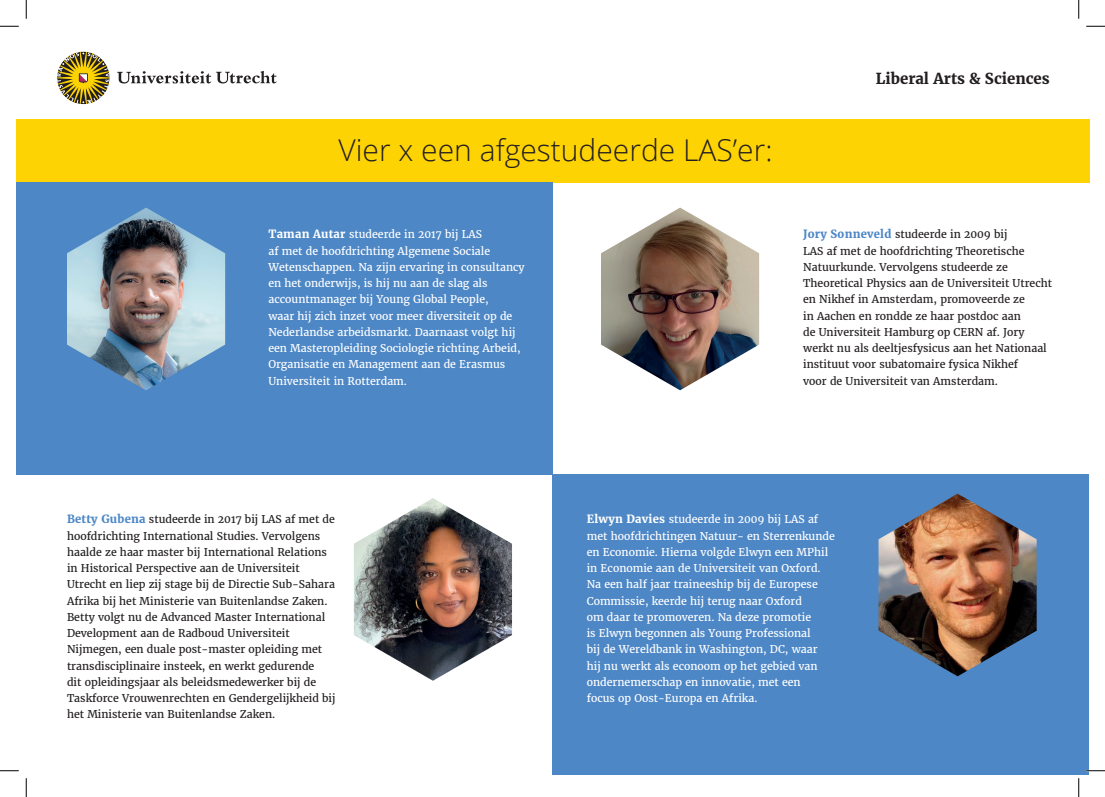
<style>
.page{position:relative;width:1105px;height:797px;background:#fff}
.page>*{position:absolute;margin:0;border:0;box-sizing:border-box;transform-origin:0 0}
.t1{font:300 30px "Open Sans";color:#231f20}
.t2{font:700 15px "Merriweather";color:#231f20}
.t3{font:10.62px/16.2px "Merriweather";color:#231f20}
.t4{font:10.62px/16.2px "Merriweather";color:#fff}
.s1{font-weight:700;font-size:11.25px}
.s2{font-weight:700;font-size:11.25px;color:#4d87c6}
</style>
<div class="page">
<div style="left:16px;top:119px;width:1073px;height:63px;background:#fed304"></div>
<div style="left:16px;top:182px;width:536px;height:292px;background:#4d87c6"></div>
<div style="left:552px;top:474px;width:537px;height:301px;background:#4d87c6"></div>
<img style="left:601px;top:207px;width:158px;height:183px">
<img style="left:67px;top:207px;width:158px;height:183px">
<img style="left:878px;top:493px;width:159px;height:183px">
<img style="left:354px;top:498px;width:158px;height:182px">
<svg style="left:117px;top:71px;width:160px;height:12px"></svg>
<svg style="left:57px;top:52px;width:53px;height:52px"></svg>
<svg style="left:0;top:25px;width:19px;height:2px"></svg>
<svg style="left:1086px;top:25px;width:19px;height:2px"></svg>
<svg style="left:0;top:770px;width:19px;height:1px"></svg>
<svg style="left:1086px;top:770px;width:19px;height:1px"></svg>
<svg style="left:25px;top:0;width:2px;height:19px"></svg>
<svg style="left:25px;top:778px;width:2px;height:19px"></svg>
<svg style="left:1078px;top:0;width:1px;height:19px"></svg>
<svg style="left:1078px;top:778px;width:1px;height:19px"></svg>
<h1 class="t1" style="left:338px;top:129px;width:435px">Vier x een afgestudeerde LAS’er:</h1>
<p class="t4" style="left:268px;top:226px;width:258px"><span class="s1">Taman Autar</span> studeerde in 2017 bij LAS<br>af met de hoofdrichting Algemene Sociale Wetenschappen. Na zijn ervaring in consultancy en het onderwijs, is hij nu aan de slag als accountmanager bij Young Global People,<br>waar hij zich inzet voor meer diversiteit op de Nederlandse arbeidsmarkt. Daarnaast volgt hij een Masteropleiding Sociologie richting Arbeid, Organisatie en Management aan de Erasmus Universiteit in Rotterdam.</p>
<h2 class="t2" style="left:876px;top:69px;width:175px">Liberal Arts &amp; Sciences</h2>
<p class="t3" style="left:803px;top:226px;width:250px"><span class="s2">Jory Sonneveld</span> studeerde in 2009 bij<br>LAS af met de hoofdrichting Theoretische Natuurkunde. Vervolgens studeerde ze Theoretical Physics aan de Universiteit Utrecht en Nikhef in Amsterdam, promoveerde ze<br>in Aachen en rondde ze haar postdoc aan<br>de Universiteit Hamburg op CERN af. Jory werkt nu als deeltjesfysicus aan het Nationaal instituut voor subatomaire fysica Nikhef<br>voor de Universiteit van Amsterdam.</p>
<p class="t3" style="left:67px;top:511px;width:270px"><span class="s2">Betty Gubena</span> studeerde in 2017 bij LAS af met de hoofdrichting International Studies. Vervolgens haalde ze haar master bij International Relations in Historical Perspective aan de Universiteit Utrecht en liep zij stage bij de Directie Sub-Sahara Afrika bij het Ministerie van Buitenlandse Zaken.<br>Betty volgt nu de Advanced Master International Development aan de Radboud Universiteit Nijmegen, een duale post-master opleiding met transdisciplinaire insteek, en werkt gedurende<br>dit opleidingsjaar als beleidsmedewerker bij de Taskforce Vrouwenrechten en Gendergelijkheid bij het Ministerie van Buitenlandse Zaken.</p>
<p class="t4" style="left:587px;top:511px;width:250px"><span class="s1">Elwyn Davies</span> studeerde in 2009 bij LAS af met hoofdrichtingen Natuur- en Sterrenkunde en Economie. Hierna volgde Elwyn een MPhil in Economie aan de Universiteit van Oxford.<br>Na een half jaar traineeship bij de Europese Commissie, keerde hij terug naar Oxford<br>om daar te promoveren. Na deze promotie<br>is Elwyn begonnen als Young Professional<br>bij de Wereldbank in Washington, DC, waar<br>hij nu werkt als econoom op het gebied van ondernemerschap en innovatie, met een<br>focus op Oost-Europa en Afrika.</p>
</div>
